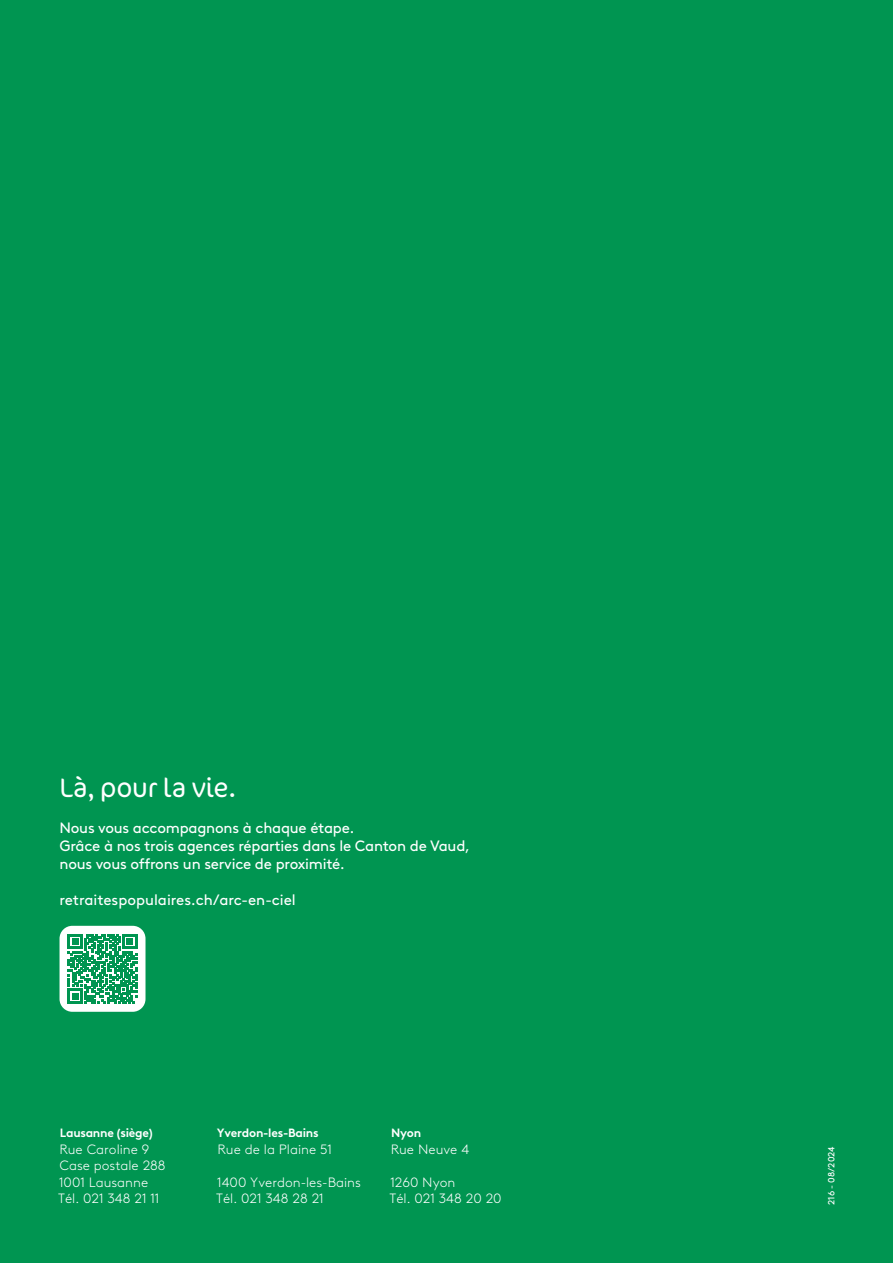
<style>
.page{position:relative;width:893px;height:1263px;background:#009551}
.page>*{position:absolute;margin:0;border:0;box-sizing:border-box;transform-origin:0 0}
.t1{font:300 27px "Cocon OT";letter-spacing:-.01em;color:#fff}
.t2{font:15px/18px "Brown LL";letter-spacing:-.015em;color:#fff}
.t3{font:300 13.5px "Brown LL";color:#fff}
.t4{font:700 12px "Brown LL";letter-spacing:-.02em;color:#fff}
.t5{font:9px "Brown LL";color:#fff}
</style>
<div class="page">
<div style="left:60px;top:926px;width:85px;height:86px;background:#fff;border-radius:13px"></div>
<svg style="left:68px;top:934px;width:69px;height:69px"></svg>
<p class="t1" style="left:60px;top:772px;width:178px">Là, pour la vie.</p>
<p class="t2" style="left:60px;top:817px;width:296px">Nous vous accompagnons à chaque étape.</p>
<p class="t2" style="left:60px;top:835px;width:412px">Grâce à nos trois agences réparties dans le Canton de Vaud, nous vous offrons un service de proximité.</p>
<p class="t2" style="left:60px;top:889px;width:238px">retraitespopulaires.ch/arc-en-ciel</p>
<p class="t4" style="left:60px;top:1124px;width:94px">Lausanne (siège)</p>
<p class="t3" style="left:60px;top:1140px;width:91px">Rue Caroline 9</p>
<p class="t3" style="left:60px;top:1156px;width:108px">Case postale 288</p>
<p class="t3" style="left:59px;top:1173px;width:91px">1001 Lausanne</p>
<p class="t3" style="left:58px;top:1189px;width:103px">Tél. 021 348 21 11</p>
<p class="t4" style="left:217px;top:1124px;width:103px">Yverdon-les-Bains</p>
<p class="t3" style="left:218px;top:1140px;width:116px">Rue de la Plaine 51</p>
<p class="t3" style="left:217px;top:1173px;width:145px">1400 Yverdon-les-Bains</p>
<p class="t3" style="left:216px;top:1189px;width:109px">Tél. 021 348 28 21</p>
<p class="t4" style="left:391px;top:1124px;width:32px">Nyon</p>
<p class="t3" style="left:391px;top:1140px;width:80px">Rue Neuve 4</p>
<p class="t3" style="left:390px;top:1173px;width:66px">1260 Nyon</p>
<p class="t3" style="left:389px;top:1189px;width:114px">Tél. 021 348 20 20</p>
<p class="t5" style="left:825px;top:1205px;width:60px;rotate:-90deg">216 - 08/2024</p>
</div>
